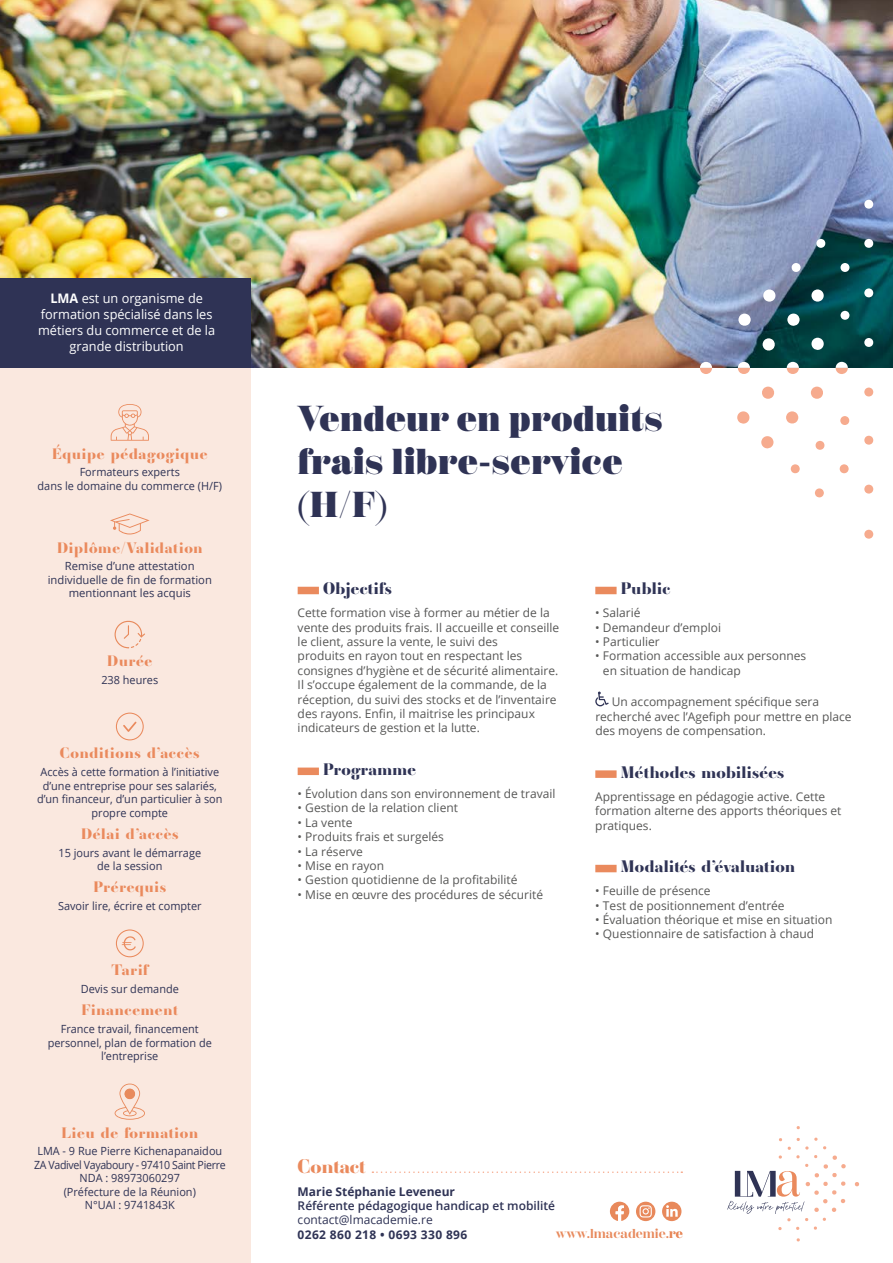
<style>
.page{position:relative;width:893px;height:1263px;background:#fff}
.page>*{position:absolute;margin:0;border:0;box-sizing:border-box;transform-origin:0 0}
.t1{font:900 36px/43.2px "Scotch Display";color:#2f3355}
.t2{font:800 19.5px "Ambroise Std";color:#ea8a5d}
.t3{font:800 16.5px "Ambroise Std";letter-spacing:.02em;color:#2f3355}
.t4{font:800 15px "Ambroise Std";letter-spacing:.05em;color:#ea8a5d}
.t5{font:13.2px/15.8px "Open Sans";color:#fff;text-align:center}
.t6{font:700 12.9px "Scotch Display";color:#e8895b}
.t7{font:12px/14.4px "Open Sans";color:#575756}
.t8{font:600 12px "Open Sans";color:#2f3355}
.t9{font:700 12px "Open Sans";color:#2f3355}
.t10{font:12px "Open Sans";color:#2f3355}
.t11{font:700 12px "Open Sans";letter-spacing:.03em;color:#2f3355}
.t12{font:11.25px/13.5px "Open Sans";color:#2f3355;text-align:center}
.s1{font-weight:700}
</style>
<div class="page">
<div style="left:0;top:368px;width:251px;height:895px;background:#fae8df"></div>
<svg style="left:854px;top:1182px;width:5px;height:4px"></svg>
<svg style="left:727px;top:1137px;width:119px;height:93px"></svg>
<svg style="left:372px;top:1171px;width:310px;height:2px"></svg>
<svg style="left:636px;top:1202px;width:19px;height:19px"></svg>
<svg style="left:640px;top:1205px;width:12px;height:12px"></svg>
<div style="left:662px;top:1202px;width:19px;height:19px;background:#e8895b;border-radius:50%"></div>
<svg style="left:666px;top:1205px;width:12px;height:12px"></svg>
<svg style="left:610px;top:1202px;width:19px;height:19px"></svg>
<svg style="left:111px;top:404px;width:38px;height:37px"></svg>
<svg style="left:110px;top:513px;width:40px;height:22px"></svg>
<svg style="left:115px;top:620px;width:30px;height:28px"></svg>
<svg style="left:116px;top:713px;width:28px;height:27px"></svg>
<svg style="left:116px;top:929px;width:28px;height:28px"></svg>
<svg style="left:115px;top:1083px;width:30px;height:37px"></svg>
<div style="left:125px;top:1088px;width:10px;height:11px;background:#ea9a72;border-radius:50%"></div>
<div style="left:125px;top:1089px;width:10px;height:10px;background:#e88a5c;border-radius:50%"></div>
<div style="left:298px;top:587px;width:21px;height:7px;background:#ea8a5d"></div>
<div style="left:298px;top:767px;width:21px;height:8px;background:#ea8a5d"></div>
<div style="left:595px;top:587px;width:22px;height:7px;background:#ea8a5d"></div>
<div style="left:595px;top:770px;width:22px;height:8px;background:#ea8a5d"></div>
<div style="left:595px;top:865px;width:22px;height:7px;background:#ea8a5d"></div>
<svg style="left:595px;top:691px;width:14px;height:15px"></svg>
<img style="left:0;top:0;width:893px;height:368px">
<div style="left:0;top:279px;width:251px;height:89px;background:#2f3355"></div>
<svg style="left:792px;top:263px;width:9px;height:9px"></svg>
<svg style="left:816px;top:239px;width:10px;height:9px"></svg>
<svg style="left:840px;top:263px;width:9px;height:9px"></svg>
<svg style="left:840px;top:311px;width:9px;height:9px"></svg>
<svg style="left:864px;top:239px;width:10px;height:9px"></svg>
<svg style="left:864px;top:288px;width:10px;height:10px"></svg>
<svg style="left:864px;top:338px;width:10px;height:9px"></svg>
<svg style="left:738px;top:314px;width:13px;height:12px"></svg>
<svg style="left:763px;top:289px;width:12px;height:13px"></svg>
<svg style="left:811px;top:289px;width:13px;height:13px"></svg>
<svg style="left:763px;top:338px;width:12px;height:13px"></svg>
<svg style="left:787px;top:314px;width:13px;height:12px"></svg>
<svg style="left:811px;top:338px;width:13px;height:12px"></svg>
<svg style="left:864px;top:200px;width:9px;height:9px"></svg>
<svg style="left:864px;top:388px;width:10px;height:9px"></svg>
<svg style="left:738px;top:362px;width:12px;height:12px"></svg>
<svg style="left:737px;top:411px;width:12px;height:13px"></svg>
<svg style="left:762px;top:387px;width:13px;height:12px"></svg>
<svg style="left:787px;top:362px;width:12px;height:12px"></svg>
<svg style="left:761px;top:436px;width:12px;height:13px"></svg>
<svg style="left:786px;top:411px;width:12px;height:13px"></svg>
<svg style="left:811px;top:387px;width:12px;height:12px"></svg>
<svg style="left:836px;top:362px;width:12px;height:12px"></svg>
<svg style="left:700px;top:362px;width:12px;height:12px"></svg>
<svg style="left:791px;top:464px;width:9px;height:10px"></svg>
<svg style="left:840px;top:416px;width:10px;height:9px"></svg>
<svg style="left:815px;top:441px;width:10px;height:9px"></svg>
<svg style="left:815px;top:488px;width:9px;height:10px"></svg>
<svg style="left:839px;top:464px;width:10px;height:10px"></svg>
<svg style="left:864px;top:436px;width:10px;height:9px"></svg>
<svg style="left:864px;top:485px;width:9px;height:9px"></svg>
<svg style="left:864px;top:530px;width:9px;height:9px"></svg>
<p class="t5" style="left:38px;top:290px;width:179px"><span class="s1">LMA</span> est un organisme de formation spécialisé dans les métiers du commerce et de la grande distribution</p>
<p class="t4" style="left:52px;top:444px;width:157px">Équipe pédagogique</p>
<p class="t12" style="left:38px;top:465px;width:186px">Formateurs experts<br>dans le domaine du commerce (H/F)</p>
<p class="t4" style="left:57px;top:538px;width:147px">Diplôme/Validation</p>
<p class="t12" style="left:48px;top:559px;width:166px">Remise d’une attestation individuelle de fin de formation mentionnant les acquis</p>
<p class="t4" style="left:107px;top:652px;width:47px">Durée</p>
<p class="t12" style="left:101px;top:673px;width:58px">238 heures</p>
<p class="t4" style="left:60px;top:744px;width:141px">Conditions d’accès</p>
<p class="t12" style="left:37px;top:765px;width:187px">Accès à cette formation à l’initiative d’une entreprise pour ses salariés, d’un financeur, d’un particulier à son propre compte</p>
<p class="t4" style="left:81px;top:824px;width:99px">Délai d’accès</p>
<p class="t12" style="left:58px;top:845px;width:144px">15 jours avant le démarrage de la session</p>
<p class="t4" style="left:93px;top:878px;width:74px">Prérequis</p>
<p class="t12" style="left:58px;top:899px;width:145px">Savoir lire, écrire et compter</p>
<p class="t4" style="left:111px;top:961px;width:38px">Tarif</p>
<p class="t12" style="left:81px;top:982px;width:100px">Devis sur demande</p>
<p class="t4" style="left:81px;top:1001px;width:98px">Financement</p>
<p class="t12" style="left:48px;top:1022px;width:166px">France travail, financement personnel, plan de formation de l’entreprise</p>
<p class="t4" style="left:61px;top:1123px;width:138px">Lieu de formation</p>
<p class="t12" style="left:34px;top:1144px;width:193px">LMA - 9 Rue Pierre Kichenapanaidou<br>ZA Vadivel Vayaboury - 97410 Saint Pierre<br>NDA : 98973060297<br>(Préfecture de la Réunion)<br>N°UAI : 9741843K</p>
<h1 class="t1" style="left:298px;top:398px;width:367px">Vendeur en produits frais libre-service (H/F)</h1>
<h3 class="t3" style="left:323px;top:578px;width:70px">Objectifs</h3>
<p class="t7" style="left:298px;top:605px;width:263px">Cette formation vise à former au métier de la vente des produits frais. Il accueille et conseille le client, assure la vente, le suivi des<br>produits en rayon tout en respectant les consignes d’hygiène et de sécurité alimentaire.<br>Il s’occupe également de la commande, de la réception, du suivi des stocks et de l’inventaire des rayons. Enfin, il maitrise les principaux indicateurs de gestion et la lutte.</p>
<h3 class="t3" style="left:323px;top:759px;width:94px">Programme</h3>
<p class="t7" style="left:298px;top:786px;width:259px">• Évolution dans son environnement de travail</p>
<p class="t7" style="left:298px;top:800px;width:162px">• Gestion de la relation client</p>
<p class="t7" style="left:298px;top:815px;width:56px">• La vente</p>
<p class="t7" style="left:298px;top:829px;width:148px">• Produits frais et surgelés</p>
<p class="t7" style="left:298px;top:844px;width:67px">• La réserve</p>
<p class="t7" style="left:298px;top:858px;width:88px">• Mise en rayon</p>
<p class="t7" style="left:298px;top:872px;width:221px">• Gestion quotidienne de la profitabilité</p>
<p class="t7" style="left:298px;top:887px;width:247px">• Mise en œuvre des procédures de sécurité</p>
<h3 class="t3" style="left:621px;top:578px;width:51px">Public</h3>
<p class="t7" style="left:595px;top:605px;width:47px">• Salarié</p>
<p class="t7" style="left:595px;top:620px;width:127px">• Demandeur d’emploi</p>
<p class="t7" style="left:595px;top:634px;width:66px">• Particulier</p>
<p class="t7" style="left:603px;top:648px;width:205px;text-indent:-8px">• Formation accessible aux personnes en situation de handicap</p>
<p class="t7" style="left:595px;top:694px;width:258px;text-indent:16px">Un accompagnement spécifique sera recherché avec l’Agefiph pour mettre en place des moyens de compensation.</p>
<h3 class="t3" style="left:621px;top:762px;width:165px">Méthodes mobilisées</h3>
<p class="t7" style="left:595px;top:789px;width:248px">Apprentissage en pédagogie active. Cette formation alterne des apports théoriques et pratiques.</p>
<h3 class="t3" style="left:621px;top:856px;width:176px">Modalités d’évaluation</h3>
<p class="t7" style="left:595px;top:883px;width:117px">• Feuille de présence</p>
<p class="t7" style="left:595px;top:898px;width:191px">• Test de positionnement d’entrée</p>
<p class="t7" style="left:595px;top:912px;width:239px">• Évaluation théorique et mise en situation</p>
<p class="t7" style="left:595px;top:926px;width:220px">• Questionnaire de satisfaction à chaud</p>
<h2 class="t2" style="left:298px;top:1153px;width:70px">Contact</h2>
<p class="t9" style="left:298px;top:1183px;width:159px">Marie Stéphanie Leveneur</p>
<p class="t8" style="left:298px;top:1197px;width:259px">Référente pédagogique handicap et mobilité</p>
<p class="t10" style="left:298px;top:1212px;width:137px">contact@lmacademie.re</p>
<p class="t11" style="left:298px;top:1226px;width:171px">0262 860 218 • 0693 330 896</p>
<p class="t6" style="left:556px;top:1226px;width:128px">www.lmacademie.re</p>
</div>
